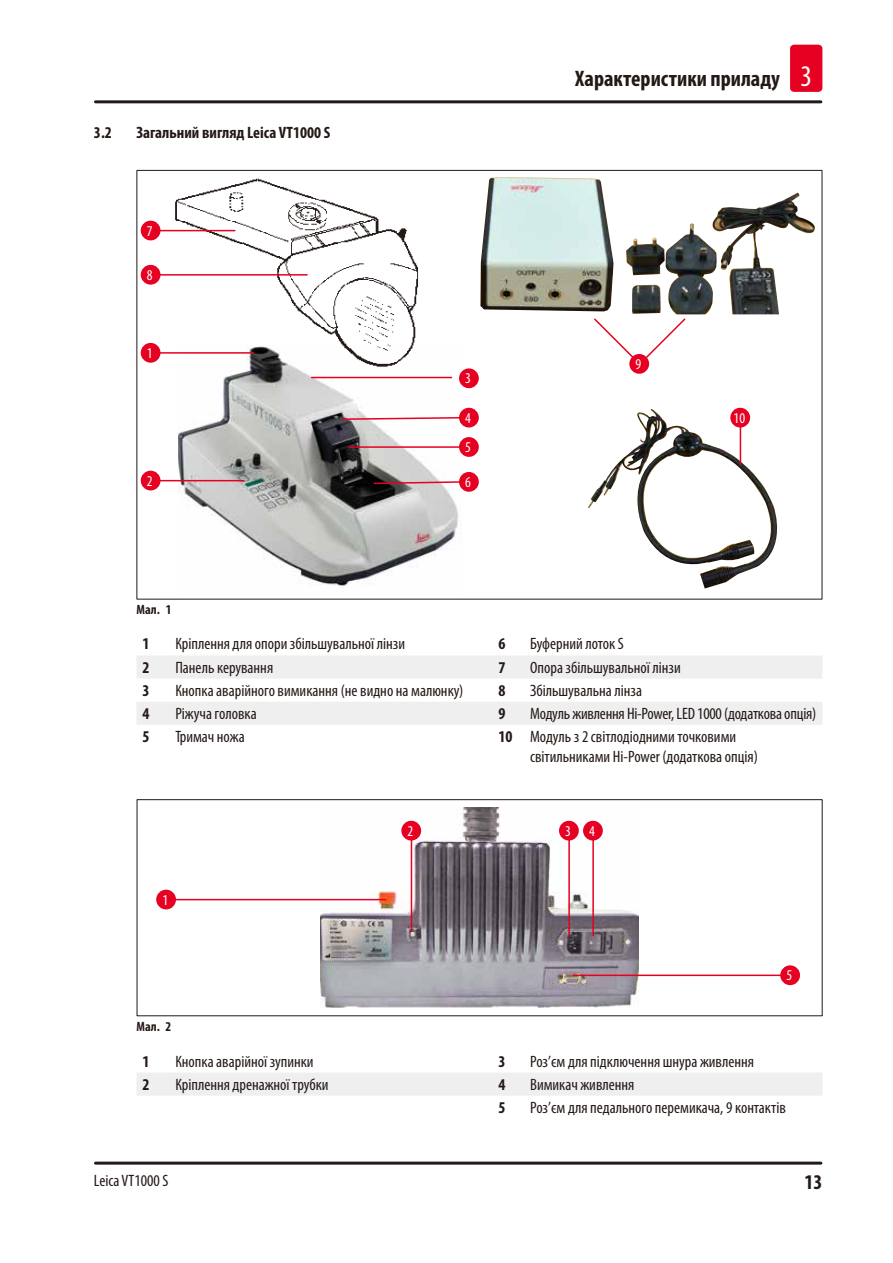
<style>
.page{position:relative;width:893px;height:1263px;background:#fff}
.page>*{position:absolute;margin:0;border:0;box-sizing:border-box;transform-origin:0 0}
.t1{font:700 condensed 22.5px "Myriad Pro";color:#231916}
.t2{font:700 condensed 21px "Myriad Pro";color:#231916}
.Table_text{font:condensed 16.5px/19.8px "Myriad Pro";color:#231916}
.Table_heading{font:700 condensed 16.5px "Myriad Pro";color:#231916}
.t3{font:condensed 15px "Myriad Pro";color:#fff}
.t4{font:700 condensed 13.5px "Myriad Pro";color:#231916}
.s1{font-weight:400;font-size:30px;color:#fff}
</style>
<div class="page">
<hr style="left:95px;top:100px;width:726px;height:3px;background:#231916">
<hr style="left:95px;top:1161px;width:726px;height:3px;background:#231916">
<div style="left:790px;top:45px;width:32px;height:47px;background:#e60021;border-radius:4px"></div>
<img style="left:179px;top:371px;width:282px;height:216px">
<img style="left:588px;top:409px;width:190px;height:180px">
<img style="left:168px;top:178px;width:250px;height:193px">
<img style="left:480px;top:177px;width:134px;height:134px">
<img style="left:626px;top:193px;width:189px;height:121px">
<div style="left:141px;top:221px;width:20px;height:19px;background:#e60021;border-radius:50%"></div>
<hr style="left:158px;top:230px;width:77px;height:1px;background:#e60021">
<div style="left:141px;top:265px;width:20px;height:20px;background:#e60021;border-radius:50%"></div>
<hr style="left:158px;top:274px;width:149px;height:2px;background:#e60021">
<div style="left:141px;top:343px;width:20px;height:20px;background:#e60021;border-radius:50%"></div>
<hr style="left:158px;top:352px;width:96px;height:2px;background:#e60021">
<div style="left:141px;top:471px;width:20px;height:19px;background:#e60021;border-radius:50%"></div>
<hr style="left:158px;top:480px;width:86px;height:1px;background:#e60021">
<div style="left:459px;top:368px;width:20px;height:20px;background:#e60021;border-radius:50%"></div>
<hr style="left:312px;top:377px;width:140px;height:1px;background:#e60021">
<div style="left:459px;top:408px;width:20px;height:19px;background:#e60021;border-radius:50%"></div>
<svg style="left:342px;top:416px;width:118px;height:5px"></svg>
<div style="left:459px;top:437px;width:20px;height:20px;background:#e60021;border-radius:50%"></div>
<hr style="left:349px;top:446px;width:113px;height:2px;background:#e60021">
<div style="left:459px;top:472px;width:20px;height:20px;background:#e60021;border-radius:50%"></div>
<svg style="left:373px;top:480px;width:87px;height:5px"></svg>
<div style="left:629px;top:354px;width:20px;height:20px;background:#e60021;border-radius:50%"></div>
<svg style="left:645px;top:318px;width:41px;height:41px"></svg>
<svg style="left:594px;top:318px;width:41px;height:41px"></svg>
<div style="left:730px;top:408px;width:20px;height:19px;background:#e60021;border-radius:50%"></div>
<hr style="left:740px;top:426px;width:1px;height:38px;background:#e60021">
<svg style="left:137px;top:656px;width:685px;height:69px;fill:#efeff0"></svg>
<div style="left:137px;top:799px;width:685px;height:217px;border:1px solid #231916"></div>
<img style="left:320px;top:807px;width:319px;height:201px">
<div style="left:401px;top:821px;width:20px;height:19px;background:#e60021;border-radius:50%"></div>
<hr style="left:411px;top:839px;width:1px;height:92px;background:#e60021">
<div style="left:559px;top:821px;width:20px;height:19px;background:#e60021;border-radius:50%"></div>
<hr style="left:568px;top:839px;width:2px;height:97px;background:#e60021">
<div style="left:583px;top:821px;width:20px;height:19px;background:#e60021;border-radius:50%"></div>
<hr style="left:592px;top:839px;width:2px;height:97px;background:#e60021">
<div style="left:156px;top:890px;width:20px;height:19px;background:#e60021;border-radius:50%"></div>
<hr style="left:173px;top:899px;width:213px;height:1px;background:#e60021">
<div style="left:780px;top:965px;width:20px;height:20px;background:#e60021;border-radius:50%"></div>
<hr style="left:573px;top:974px;width:210px;height:2px;background:#e60021">
<div style="left:137px;top:1073px;width:685px;height:23px;background:#efeff0"></div>
<p class="Table_heading" style="left:94px;top:122px;width:19px">3.2</p>
<p class="Table_heading" style="left:136px;top:122px;width:195px">Загальний вигляд Leica VT1000 S</p>
<p class="t3" style="left:147px;top:222px;width:7px">7</p>
<p class="t3" style="left:147px;top:266px;width:7px">8</p>
<p class="t3" style="left:147px;top:344px;width:7px">1</p>
<p class="t3" style="left:147px;top:472px;width:7px">2</p>
<p class="t4" style="left:137px;top:601px;width:36px">Мал. 1</p>
<h1 class="t1" style="left:575px;top:65px;width:238px">Характеристики приладу <span class="s1">3</span></h1>
<p class="t3" style="left:465px;top:369px;width:7px">3</p>
<p class="t3" style="left:465px;top:409px;width:7px">4</p>
<p class="t3" style="left:465px;top:438px;width:7px">5</p>
<p class="t3" style="left:465px;top:473px;width:7px">6</p>
<p class="t3" style="left:635px;top:355px;width:7px">9</p>
<p class="t3" style="left:734px;top:409px;width:13px">10</p>
<p class="Table_heading" style="left:142px;top:634px;width:9px">1</p>
<p class="Table_text" style="left:175px;top:634px;width:231px">Кріплення для опори збільшувальної лінзи</p>
<p class="Table_heading" style="left:499px;top:634px;width:9px">6</p>
<p class="Table_text" style="left:530px;top:634px;width:95px">Буферний лоток S</p>
<p class="Table_heading" style="left:142px;top:657px;width:9px">2</p>
<p class="Table_text" style="left:175px;top:657px;width:99px">Панель керування</p>
<p class="Table_heading" style="left:499px;top:657px;width:9px">7</p>
<p class="Table_text" style="left:530px;top:657px;width:152px">Опора збільшувальної лінзи</p>
<p class="Table_heading" style="left:142px;top:680px;width:9px">3</p>
<p class="Table_text" style="left:175px;top:680px;width:289px">Кнопка аварійного вимикання (не видно на малюнку)</p>
<p class="Table_heading" style="left:499px;top:680px;width:9px">8</p>
<p class="Table_text" style="left:530px;top:680px;width:114px">Збільшувальна лінза</p>
<p class="Table_heading" style="left:142px;top:703px;width:9px">4</p>
<p class="Table_text" style="left:175px;top:703px;width:83px">Ріжуча головка</p>
<p class="Table_heading" style="left:499px;top:703px;width:9px">9</p>
<p class="Table_text" style="left:530px;top:703px;width:288px">Модуль живлення Hi-Power, LED 1000 (додаткова опція)</p>
<p class="Table_heading" style="left:142px;top:726px;width:9px">5</p>
<p class="Table_text" style="left:175px;top:726px;width:71px">Тримач ножа</p>
<p class="Table_heading" style="left:499px;top:726px;width:16px">10</p>
<p class="Table_text" style="left:530px;top:726px;width:229px">Модуль з 2 світлодіодними точковими світильниками Hi-Power (додаткова опція)</p>
<p class="t3" style="left:162px;top:890px;width:7px">1</p>
<p class="t4" style="left:136px;top:1018px;width:36px">Мал. 2</p>
<p class="t3" style="left:407px;top:822px;width:7px">2</p>
<p class="t3" style="left:565px;top:822px;width:7px">3</p>
<p class="t3" style="left:589px;top:822px;width:7px">4</p>
<p class="t3" style="left:786px;top:966px;width:7px">5</p>
<p class="Table_heading" style="left:142px;top:1051px;width:9px">1</p>
<p class="Table_text" style="left:175px;top:1051px;width:140px">Кнопка аварійної зупинки</p>
<p class="Table_heading" style="left:499px;top:1051px;width:9px">3</p>
<p class="Table_text" style="left:530px;top:1051px;width:225px">Роз’єм для підключення шнура живлення</p>
<p class="Table_heading" style="left:142px;top:1074px;width:9px">2</p>
<p class="Table_text" style="left:175px;top:1074px;width:155px">Кріплення дренажної трубки</p>
<p class="Table_heading" style="left:499px;top:1074px;width:9px">4</p>
<p class="Table_text" style="left:530px;top:1074px;width:106px">Вимикач живлення</p>
<p class="Table_heading" style="left:499px;top:1097px;width:9px">5</p>
<p class="Table_text" style="left:530px;top:1097px;width:257px">Роз’єм для педального перемикача, 9 контактів</p>
<p class="Table_text" style="left:94px;top:1171px;width:76px">Leica VT1000 S</p>
<p class="t2" style="left:804px;top:1169px;width:19px">13</p>
</div>
